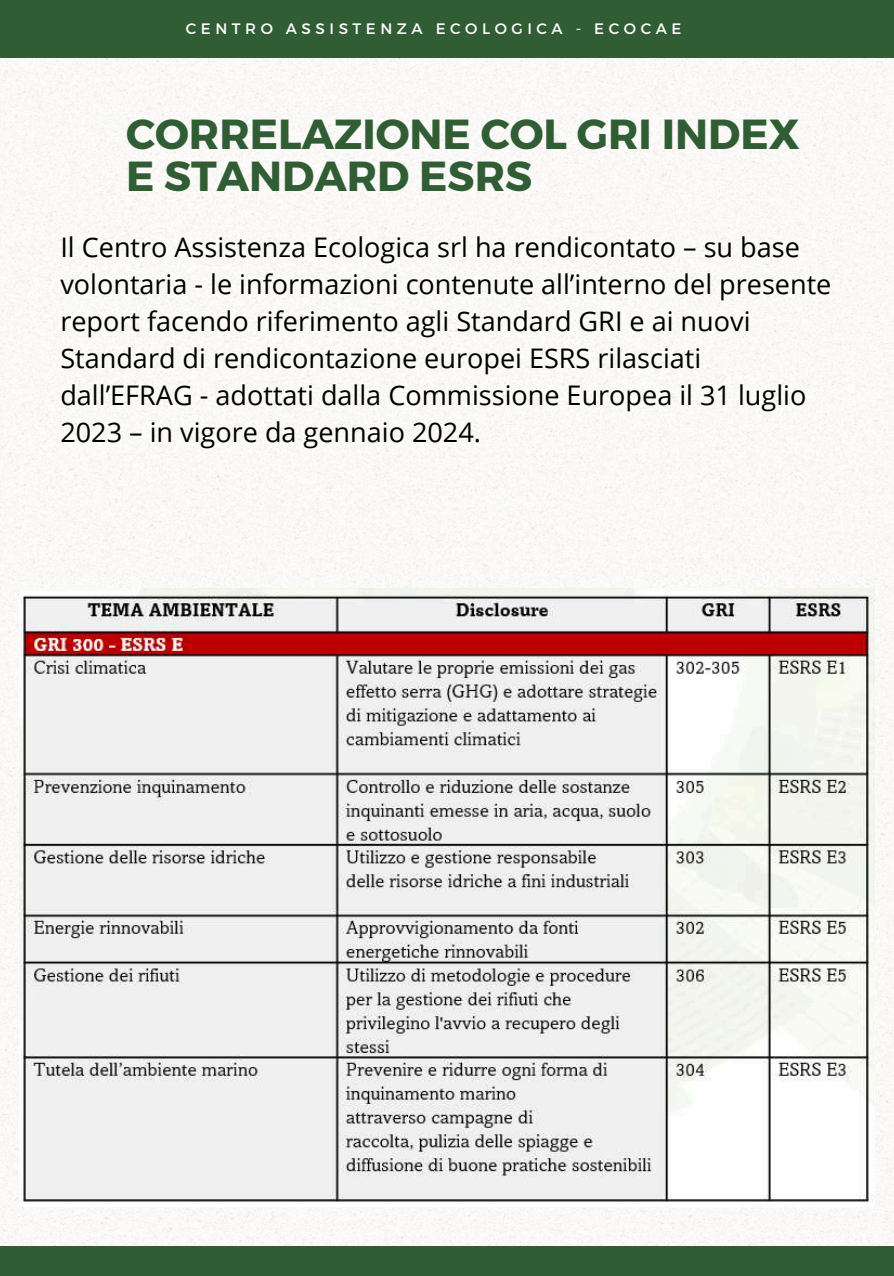
<style>
.page{position:relative;width:894px;height:1276px;background:#fff}
.page>*{position:absolute;margin:0;border:0;box-sizing:border-box;transform-origin:0 0}
.t1{font:700 42px/41.7px "Montserrat";color:#315d34}
.t2{font:27px/37.2px "Open Sans";color:#000}
.t3{font:15.15px "Montserrat";letter-spacing:.3em;color:#fff}
</style>
<div class="page">
<img style="left:0;top:58px;width:893px;height:1187px">
<div style="left:0;top:0;width:893px;height:58px;background:#315d34"></div>
<div style="left:0;top:1245px;width:893px;height:31px;background:#315d34"></div>
<img style="left:19px;top:589px;width:855px;height:617px">
<p class="t3" style="left:186px;top:19px;width:497px">CENTRO ASSISTENZA ECOLOGICA - ECOCAE</p>
<h1 class="t1" style="left:126px;top:111px;width:674px">CORRELAZIONE COL GRI INDEX<br>E STANDARD ESRS</h1>
<p class="t2" style="left:60px;top:227px;width:772px">Il Centro Assistenza Ecologica srl ha rendicontato – su base volontaria - le informazioni contenute all’interno del presente report facendo riferimento agli Standard GRI e ai nuovi Standard di rendicontazione europei ESRS rilasciati dall’EFRAG - adottati dalla Commissione Europea il 31 luglio 2023 – in vigore da gennaio 2024.</p>
</div>
